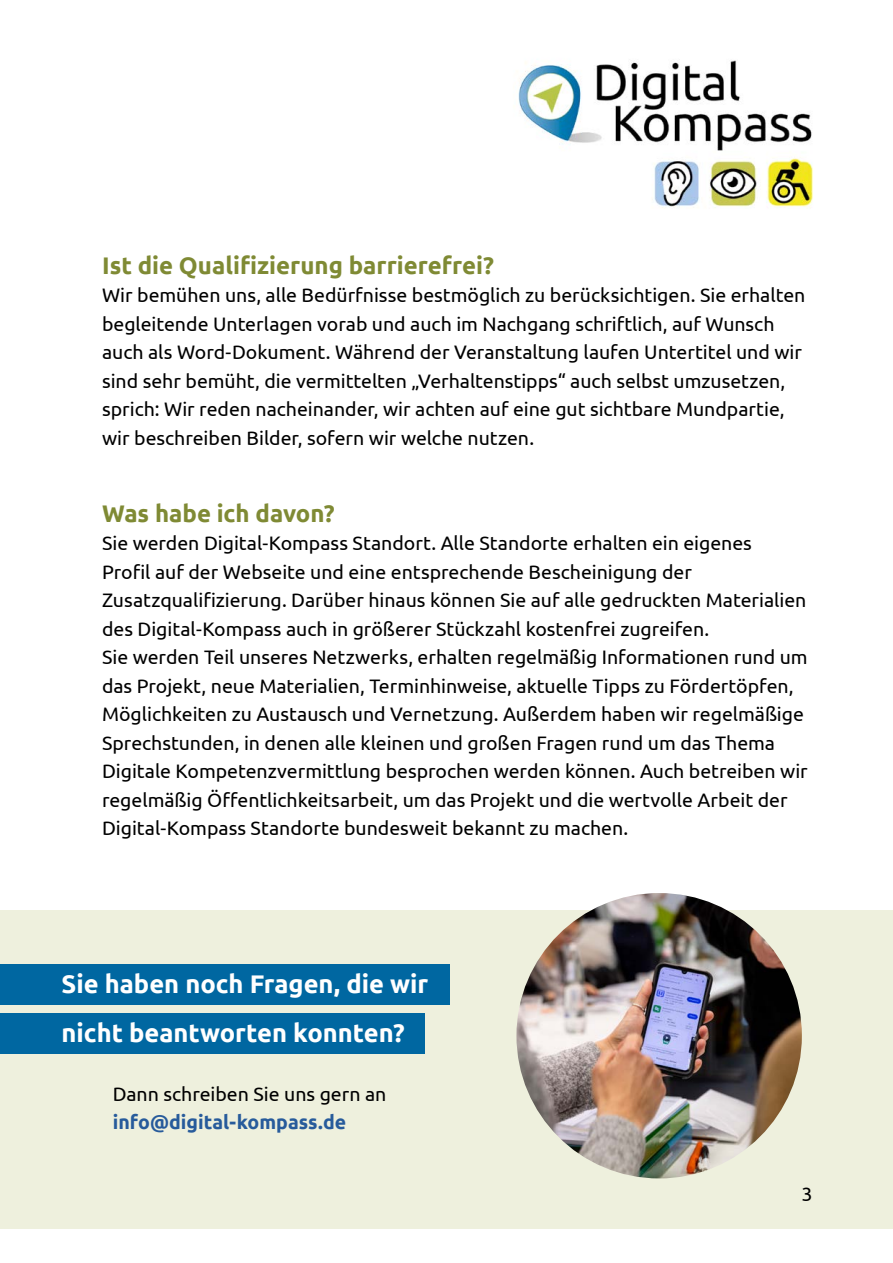
<style>
.page{position:relative;width:893px;height:1263px;background:#fff}
.page>*{position:absolute;margin:0;border:0;box-sizing:border-box;transform-origin:0 0}
.Diko_H2{font:700 25.5px/49.5px "Ubuntu";color:#fff}
.Diko_H2-2{font:700 24px "Ubuntu";color:#7f8a34}
.t1{font:19.5px/28.5px "Ubuntu";color:#000}
.t2{font:700 19.5px "Ubuntu";color:#275b9b}
</style>
<div class="page">
<img style="left:518px;top:60px;width:295px;height:149px">
<div style="left:0;top:910px;width:893px;height:319px;background:#eef0dd"></div>
<div style="left:0;top:1013px;width:425px;height:40px;background:#0067a1"></div>
<div style="left:0;top:964px;width:450px;height:41px;background:#0067a1"></div>
<img style="left:516px;top:893px;width:286px;height:285px;border-radius:143px">
<h2 class="Diko_H2-2" style="left:102px;top:251px;width:394px">Ist die Qualifizierung barrierefrei?</h2>
<p class="t1" style="left:102px;top:280px;width:705px">Wir bemühen uns, alle Bedürfnisse bestmöglich zu berücksichtigen. Sie erhalten begleitende Unterlagen vorab und auch im Nachgang schriftlich, auf Wunsch auch als Word-Dokument. Während der Veranstaltung laufen Untertitel und wir sind sehr bemüht, die vermittelten „Verhaltenstipps“ auch selbst umzusetzen, sprich: Wir reden nacheinander, wir achten auf eine gut sichtbare Mundpartie, wir beschreiben Bilder, sofern wir welche nutzen.</p>
<h2 class="Diko_H2-2" style="left:102px;top:498px;width:234px">Was habe ich davon?</h2>
<p class="t1" style="left:102px;top:528px;width:706px">Sie werden Digital-Kompass Standort. Alle Standorte erhalten ein eigenes<br>Profil auf der Webseite und eine entsprechende Bescheinigung der Zusatzqualifizierung. Darüber hinaus können Sie auf alle gedruckten Materialien des Digital-Kompass auch in größerer Stückzahl kostenfrei zugreifen.</p>
<p class="t1" style="left:102px;top:642px;width:707px">Sie werden Teil unseres Netzwerks, erhalten regelmäßig Informationen rund um das Projekt, neue Materialien, Terminhinweise, aktuelle Tipps zu Fördertöpfen, Möglichkeiten zu Austausch und Vernetzung. Außerdem haben wir regelmäßige Sprechstunden, in denen alle kleinen und großen Fragen rund um das Thema Digitale Kompetenzvermittlung besprochen werden können. Auch betreiben wir regelmäßig Öffentlichkeitsarbeit, um das Projekt und die wertvolle Arbeit der Digital-Kompass Standorte bundesweit bekannt zu machen.</p>
<h2 class="Diko_H2" style="left:62px;top:959px;width:368px">Sie haben noch Fragen, die wir nicht beantworten konnten?</h2>
<p class="t1" style="left:113px;top:1079px;width:275px">Dann schreiben Sie uns gern an</p>
<p class="t2" style="left:113px;top:1110px;width:235px">info@digital-kompass.de</p>
<p class="t1" style="left:802px;top:1179px;width:11px">3</p>
</div>
